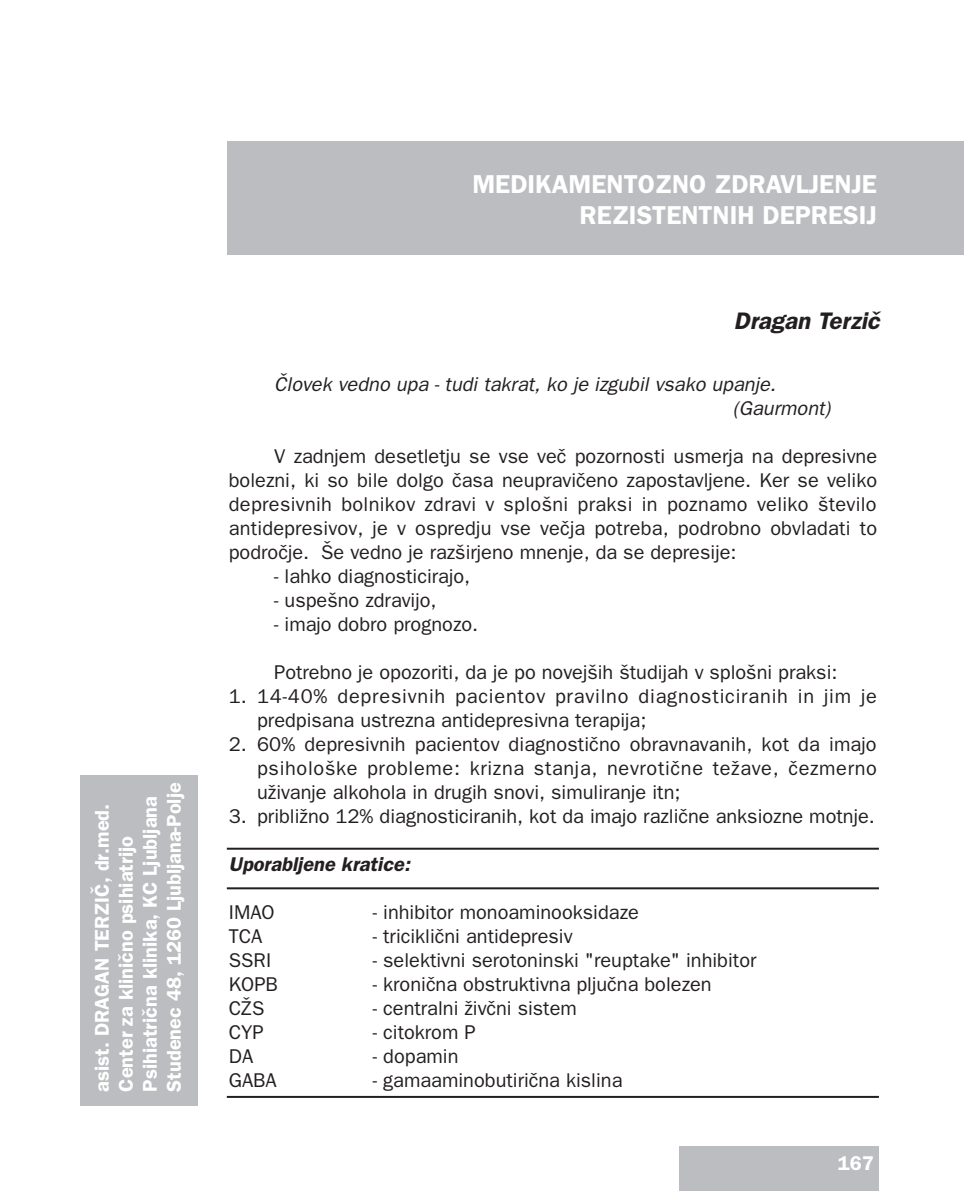
<style>
.page{position:relative;width:964px;height:1191px;background:#fff}
.page>*{position:absolute;margin:0;border:0;box-sizing:border-box;transform-origin:0 0}
.t1{font:600 26px/31.2px "SS Franklin Gothic";color:#fff;text-align:right}
.t2{font:italic 600 24px "SS Franklin Gothic";color:#231f20}
.t3{font:20px/24px "SS Franklin Gothic";color:#231f20;text-align:justify}
.t4{font:600 20px/24px "SS Franklin Gothic";color:#fff}
.t5{font:20px/24px "SS Franklin Gothic";letter-spacing:.04em;color:#231f20}
.t6{font:italic 20px/24px "SS Franklin Gothic";color:#231f20}
.t7{font:italic 600 20px "SS Franklin Gothic";color:#231f20}
</style>
<div class="page">
<div style="left:679px;top:1146px;width:200px;height:45px;background:#bcbdc0"></div>
<div style="left:227px;top:142px;width:737px;height:113px;background:#bcbdc0"></div>
<div style="left:80px;top:775px;width:118px;height:331px;background:#bcbdc0"></div>
<hr style="left:227px;top:847px;width:652px;height:2px;background:#231f20">
<hr style="left:227px;top:887px;width:652px;height:2px;background:#231f20">
<hr style="left:227px;top:1096px;width:652px;height:2px;background:#231f20">
<p class="t4" style="left:90px;top:1091px;width:311px;rotate:-90deg">asist. DRAGAN TERZI^, dr.med.<br>Center za klini~no psihiatrijo Psihiatri~na klinika, KC Ljubljana Studenec 48, 1260 Ljubljana-Polje</p>
<h1 class="t1" style="left:472px;top:168px;width:406px">MEDIKAMENTOZNO ZDRAVLJENJE<br>REZISTENTNIH DEPRESIJ</h1>
<p class="t2" style="left:734px;top:307px;width:148px">Dragan Terzi~</p>
<p class="t6" style="left:733px;top:372px;width:99px;text-indent:-459px">^lovek vedno upa - tudi takrat, ko je izgubil vsako upanje. (Gaurmont)</p>
<p class="t3" style="left:229px;top:444px;width:650px;text-indent:45px">V zadnjem desetletju se vse ve~ pozornosti usmerja na depresivne bolezni, ki so bile dolgo ~asa neupravi~eno zapostavljene. Ker se veliko depresivnih bolnikov zdravi v splo{ni praksi in poznamo veliko {tevilo antidepresivov, je v ospredju vse ve~ja potreba, podrobno obvladati to podro~je. [e vedno je raz{irjeno mnenje, da se depresije:</p>
<p class="t3" style="left:274px;top:564px;width:197px">- lahko diagnosticirajo,</p>
<p class="t3" style="left:274px;top:588px;width:164px">- uspe{no zdravijo,</p>
<p class="t3" style="left:274px;top:612px;width:205px">- imajo dobro prognozo.</p>
<p class="t3" style="left:274px;top:660px;width:565px">Potrebno je opozoriti, da je po novej{ih {tudijah v splo{ni praksi:</p>
<p class="t5" style="left:257px;top:684px;width:621px;text-indent:-28px">1. 14-40% depresivnih pacientov pravilno diagnosticiranih in jim je predpisana ustrezna antidepresivna terapija;</p>
<p class="t3" style="left:257px;top:732px;width:621px;text-indent:-28px">2. 60% depresivnih pacientov diagnosti~no obravnavanih, kot da imajo psiholo{ke probleme: krizna stanja, nevroti~ne te`ave, ~ezmerno u`ivanje alkohola in drugih snovi, simuliranje itn;</p>
<p class="t3" style="left:229px;top:804px;width:647px">3. pribli`no 12% diagnosticiranih, kot da imajo razli~ne anksiozne motnje.</p>
<p class="t7" style="left:229px;top:852px;width:183px">Uporabljene kratice:</p>
<p class="t3" style="left:229px;top:900px;width:47px">IMAO</p>
<p class="t3" style="left:373px;top:900px;width:267px">- inhibitor monoaminooksidaze</p>
<p class="t3" style="left:229px;top:924px;width:35px">TCA</p>
<p class="t3" style="left:373px;top:924px;width:201px">- tricikli~ni antidepresiv</p>
<p class="t3" style="left:229px;top:948px;width:44px">SSRI</p>
<p class="t3" style="left:373px;top:948px;width:385px">- selektivni serotoninski "reuptake" inhibitor</p>
<p class="t3" style="left:229px;top:972px;width:51px">KOPB</p>
<p class="t3" style="left:373px;top:972px;width:340px">- kroni~na obstruktivna plju~na bolezen</p>
<p class="t3" style="left:229px;top:996px;width:37px">C@S</p>
<p class="t3" style="left:373px;top:996px;width:205px">- centralni `iv~ni sistem</p>
<p class="t3" style="left:229px;top:1020px;width:36px">CYP</p>
<p class="t3" style="left:373px;top:1020px;width:104px">- citokrom P</p>
<p class="t3" style="left:229px;top:1044px;width:26px">DA</p>
<p class="t3" style="left:373px;top:1044px;width:87px">- dopamin</p>
<p class="t3" style="left:229px;top:1068px;width:49px">GABA</p>
<p class="t3" style="left:373px;top:1068px;width:251px">- gamaaminobutiri~na kislina</p>
<p class="t4" style="left:838px;top:1151px;width:37px">167</p>
</div>
